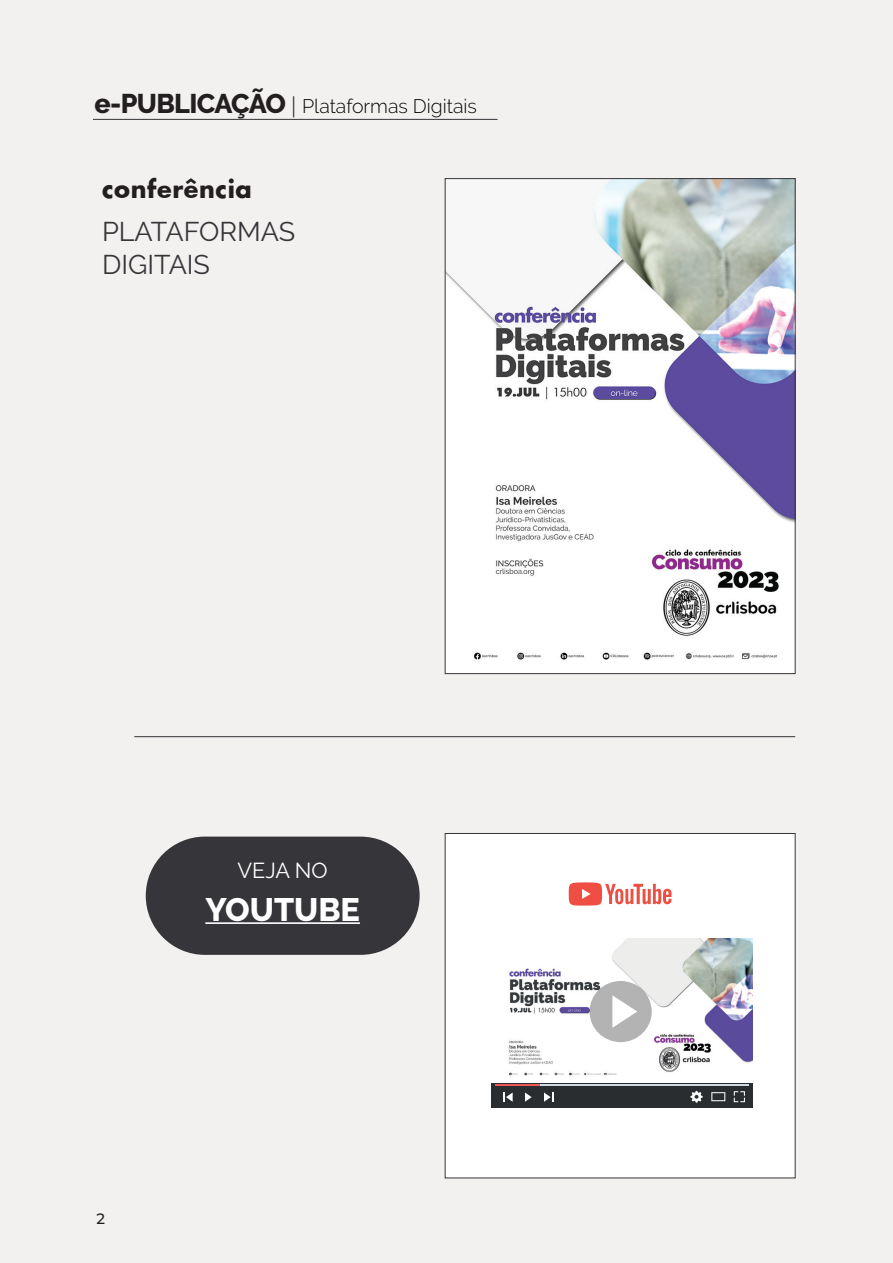
<style>
.page{position:relative;width:893px;height:1263px;background:#f2f1f0}
.page>*{position:absolute;margin:0;border:0;box-sizing:border-box;transform-origin:0 0}
.t1{font:800 32.4px "Raleway";color:#fff}
.t2{font:27px/32.4px "Raleway";color:#363539}
.t3{font:700 24px "Futura";letter-spacing:.025em;color:#231f20}
.t4{font:21.6px "Raleway";color:#fff}
.t5{font:300 19.5px "Raleway";color:#040503}
.t6{font:500 15px "Montserrat";color:#231f20}
.s1{font-weight:800;font-size:27px;color:#231f20}
.s2{font-family:"Montserrat Alternates";font-size:22.5px;color:#231f20}
</style>
<div class="page">
<hr style="left:93px;top:119px;width:404px;height:1px;background:#363539">
<img style="left:447px;top:180px;width:346px;height:492px">
<div style="left:445px;top:833px;width:350px;height:345px;background:#fff"></div>
<div style="left:491px;top:939px;width:262px;height:169px;background:#292d2f"></div>
<hr style="left:495px;top:1085px;width:254px;height:1px;background:#d1dbe2">
<hr style="left:495px;top:1085px;width:45px;height:1px;background:#f05951">
<svg style="left:544px;top:1092px;width:9px;height:10px"></svg>
<svg style="left:525px;top:1092px;width:7px;height:10px"></svg>
<svg style="left:503px;top:1092px;width:10px;height:10px"></svg>
<svg style="left:690px;top:1091px;width:13px;height:12px"></svg>
<svg style="left:711px;top:1092px;width:14px;height:9px"></svg>
<svg style="left:734px;top:1091px;width:11px;height:11px"></svg>
<svg style="left:569px;top:882px;width:103px;height:24px"></svg>
<img style="left:491px;top:938px;width:262px;height:145px">
<div style="left:590px;top:981px;width:62px;height:61px;background:#b3b3b3;border-radius:50%"></div>
<svg style="left:612px;top:995px;width:25px;height:33px"></svg>
<div style="left:146px;top:837px;width:274px;height:118px;background:#363539;border-radius:59px"></div>
<hr style="left:134px;top:736px;width:661px;height:1px;background:#363539">
<hr style="left:205px;top:922px;width:155px;height:2px;background:#fff">
<p class="t5" style="left:95px;top:94px;width:384px"><span class="s1">e-PUBLICAÇÃO</span> <span class="s2">|</span> Plataformas Digitais</p>
<p class="t3" style="left:102px;top:172px;width:151px">conferência</p>
<h2 class="t2" style="left:102px;top:215px;width:195px">PLATAFORMAS<br>DIGITAIS</h2>
<p class="t4" style="left:238px;top:858px;width:92px">VEJA NO</p>
<h1 class="t1" style="left:205px;top:891px;width:156px">YOUTUBE</h1>
<p class="t6" style="left:96px;top:1208px;width:10px">2</p>
</div>
